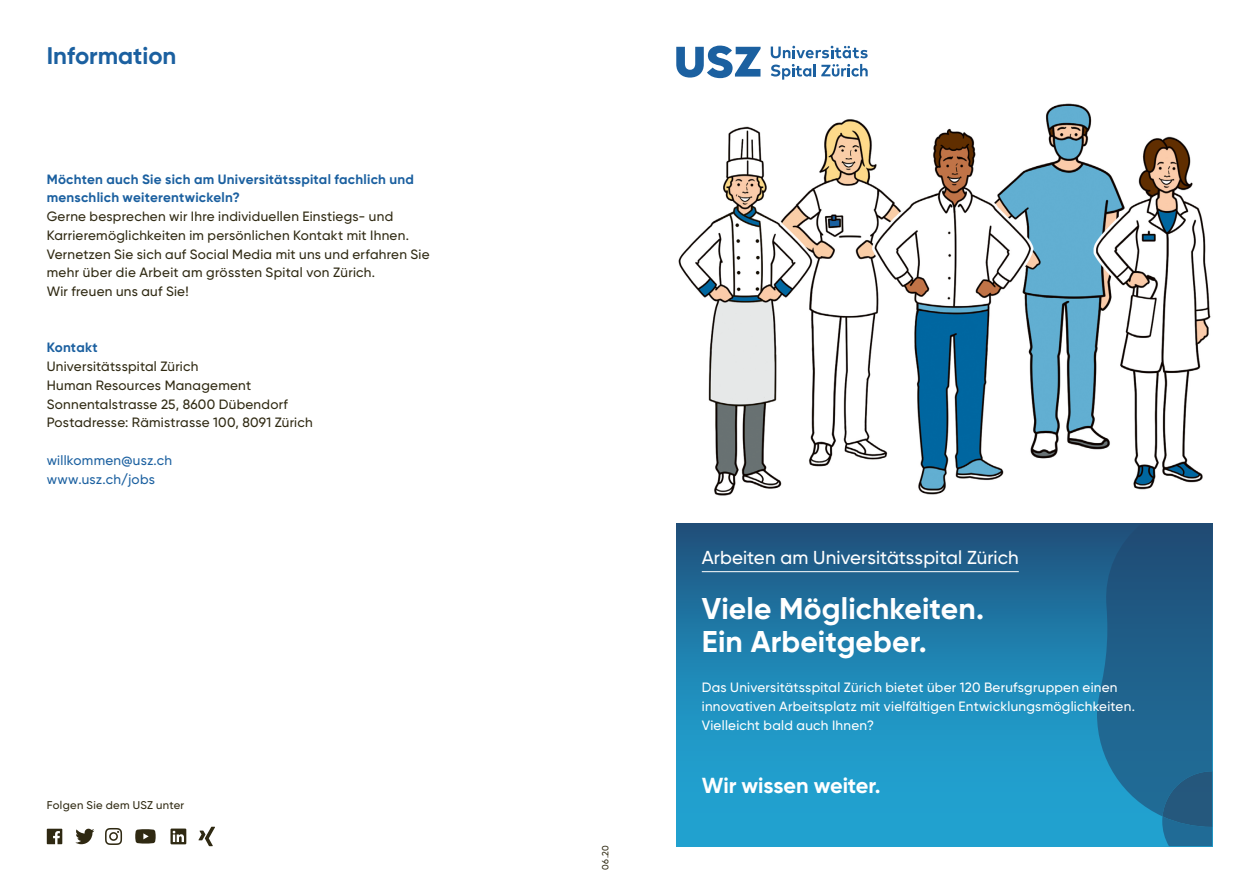
<style>
.page{position:relative;width:1259px;height:893px;background:#fff}
.page>*{position:absolute;margin:0;border:0;box-sizing:border-box;transform-origin:0 0}
.t1{font:700 30px/33px "USZ Gilroy";letter-spacing:.005em;color:#fff}
.t2{font:700 24px "USZ Gilroy";color:#1b60a0}
.t3{font:700 21.75px "USZ Gilroy";letter-spacing:-.005em;color:#fff}
.t4{font:500 18.75px "USZ Gilroy";letter-spacing:.005em;color:#fff}
.t5{font:500 13.5px/18.8px "USZ Gilroy";letter-spacing:.02em;color:#2f2912}
.t6{font:500 13.5px/18.8px "USZ Gilroy";letter-spacing:.02em;color:#fff}
.t7{font:700 13.5px/18.8px "USZ Gilroy";letter-spacing:.02em;color:#1b60a0}
.t8{font:500 13.5px/18.8px "USZ Gilroy";letter-spacing:.02em;color:#1b60a0}
.t9{font:500 11.25px "USZ Gilroy";letter-spacing:.03em;color:#2f2912}
.t10{font:500 9px "USZ Gilroy";color:#2f2912}
</style>
<div class="page">
<div style="left:676px;top:524px;width:536px;height:322px;background:linear-gradient(to bottom,#1f5985,#21b0df)"></div>
<svg style="left:1097px;top:524px;width:115px;height:322px;background:#1f658f"></svg>
<img style="left:678px;top:103px;width:533px;height:393px">
<svg style="left:676px;top:46px;width:84px;height:32px"></svg>
<svg style="left:821px;top:64px;width:46px;height:13px"></svg>
<svg style="left:771px;top:64px;width:44px;height:16px"></svg>
<svg style="left:770px;top:46px;width:97px;height:12px"></svg>
<hr style="left:702px;top:571px;width:316px;height:1px;background:#fff">
<svg style="left:198px;top:827px;width:17px;height:19px"></svg>
<svg style="left:47px;top:829px;width:15px;height:15px"></svg>
<svg style="left:105px;top:828px;width:17px;height:17px"></svg>
<svg style="left:170px;top:828px;width:16px;height:16px"></svg>
<svg style="left:135px;top:829px;width:21px;height:14px"></svg>
<svg style="left:75px;top:829px;width:19px;height:15px"></svg>
<h2 class="t2" style="left:47px;top:40px;width:131px">Information</h2>
<p class="t7" style="left:47px;top:169px;width:369px">Möchten auch Sie sich am Universitätsspital fachlich und menschlich weiterentwickeln?</p>
<p class="t5" style="left:47px;top:207px;width:384px">Gerne besprechen wir Ihre individuellen Einstiegs- und Karrieremöglichkeiten im persönlichen Kontakt mit Ihnen.<br>Vernetzen Sie sich auf Social Media mit uns und erfahren Sie mehr über die Arbeit am grössten Spital von Zürich.<br>Wir freuen uns auf Sie!</p>
<p class="t7" style="left:47px;top:338px;width:53px">Kontakt</p>
<p class="t5" style="left:47px;top:357px;width:267px">Universitätsspital Zürich<br>Human Resources Management Sonnentalstrasse 25, 8600 Dübendorf Postadresse: Rämistrasse 100, 8091 Zürich</p>
<p class="t8" style="left:47px;top:451px;width:127px">willkommen@usz.ch www.usz.ch/jobs</p>
<p class="t9" style="left:47px;top:798px;width:139px">Folgen Sie dem USZ unter</p>
<p class="t10" style="left:599px;top:870px;width:26px;rotate:-90deg">06.20</p>
<h3 class="t4" style="left:702px;top:546px;width:318px">Arbeiten am Universitätsspital Zürich</h3>
<h1 class="t1" style="left:702px;top:592px;width:284px">Viele Möglichkeiten.<br>Ein Arbeitgeber.</h1>
<p class="t6" style="left:702px;top:678px;width:435px">Das Universitätsspital Zürich bietet über 120 Berufsgruppen einen innovativen Arbeitsplatz mit vielfältigen Entwicklungsmöglichkeiten.<br>Vielleicht bald auch Ihnen?</p>
<h3 class="t3" style="left:702px;top:772px;width:180px">Wir wissen weiter.</h3>
</div>
